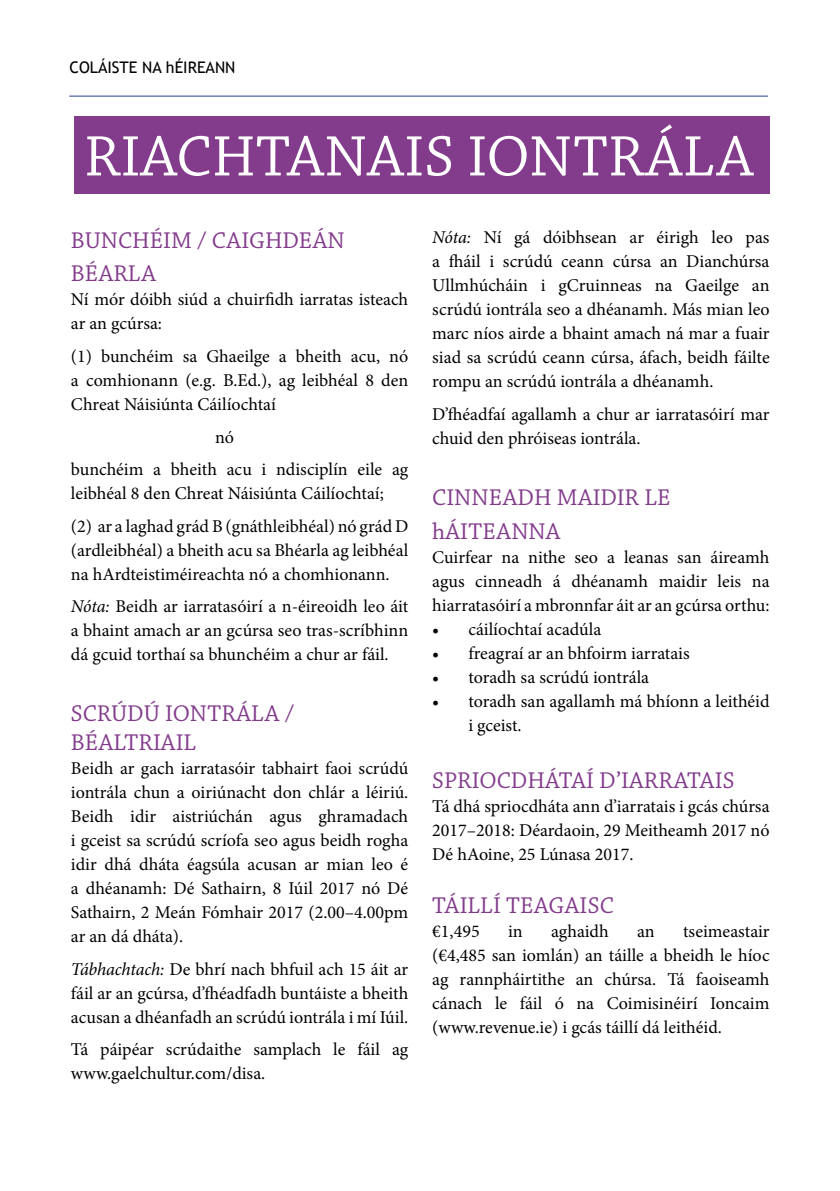
<style>
.page{position:relative;width:840px;height:1191px;background:#fff}
.page>*{position:absolute;margin:0;border:0;box-sizing:border-box;transform-origin:0 0}
.t1{font:60px "Chaparral Pro";letter-spacing:.01em;color:#fff}
.t2{font:24px/33.6px "Chaparral Pro";letter-spacing:.005em;color:#833b8c}
.t3{font:18px/24px "Minion Pro";color:#000;text-align:justify}
.t4{font:16px "Trebuchet MS";color:#000}
.s1{font-style:italic}
</style>
<div class="page">
<hr style="left:69px;top:96px;width:698px;height:1px;background:#25408f">
<div style="left:74px;top:116px;width:695px;height:77px;background:#833b8c"></div>
<p class="t4" style="left:69px;top:58px;width:167px">COLÁISTE NA hÉIREANN</p>
<h1 class="t1" style="left:84px;top:123px;width:670px">RIACHTANAIS IONTRÁLA</h1>
<h2 class="t2" style="left:71px;top:224px;width:275px">BUNCHÉIM / CAIGHDEÁN<br>BÉARLA</h2>
<p class="t3" style="left:71px;top:288px;width:338px">Ní mór dóibh siúd a chuirfidh iarratas isteach ar an gcúrsa:</p>
<p class="t3" style="left:71px;top:344px;width:338px">(1) bunchéim sa Ghaeilge a bheith acu, nó a comhionann (e.g. B.Ed.), ag leibhéal 8 den Chreat Náisiúnta Cáilíochtaí</p>
<p class="t3" style="left:71px;top:420px;width:338px;line-height:32.6px;text-indent:144px">nó<br>bunchéim a bheith acu i ndisciplín eile ag</p>
<p class="t3" style="left:71px;top:477px;width:339px;line-height:32.6px">leibhéal 8 den Chreat Náisiúnta Cáilíochtaí; (2) ar a laghad grád B (gnáthleibhéal) nó grád D</p>
<p class="t3" style="left:71px;top:538px;width:338px">(ardleibhéal) a bheith acu sa Bhéarla ag leibhéal na hArdteistiméireachta nó a chomhionann.</p>
<p class="t3" style="left:71px;top:594px;width:338px"><span class="s1">Nóta:</span> Beidh ar iarratasóirí a n-éireoidh leo áit a bhaint amach ar an gcúrsa seo tras-scríbhinn dá gcuid torthaí sa bhunchéim a chur ar fáil.</p>
<h2 class="t2" style="left:71px;top:700px;width:225px;line-height:28.8px">SCRÚDÚ IONTRÁLA /<br>BÉALTRIAIL</h2>
<p class="t3" style="left:71px;top:756px;width:338px">Beidh ar gach iarratasóir tabhairt faoi scrúdú iontrála chun a oiriúnacht don chlár a léiriú.<br>Beidh idir aistriúchán agus ghramadach i gceist sa scrúdú scríofa seo agus beidh rogha idir dhá dháta éagsúla acusan ar mian leo é a dhéanamh: Dé Sathairn, 8 Iúil 2017 nó Dé Sathairn, 2 Meán Fómhair 2017 (2.00–4.00pm ar an dá dháta).</p>
<p class="t3" style="left:71px;top:957px;width:338px"><span class="s1">Tábhachtach:</span> De bhrí nach bhfuil ach 15 áit ar fáil ar an gcúrsa, d’fhéadfadh buntáiste a bheith acusan a dhéanfadh an scrúdú iontrála i mí Iúil.</p>
<p class="t3" style="left:71px;top:1037px;width:338px">Tá páipéar scrúdaithe samplach le fáil ag www.gaelchultur.com/disa.</p>
<p class="t3" style="left:432px;top:225px;width:338px"><span class="s1">Nóta:</span> Ní gá dóibhsean ar éirigh leo pas a fháil i scrúdú ceann cúrsa an Dianchúrsa Ullmhúcháin i gCruinneas na Gaeilge an scrúdú iontrála seo a dhéanamh. Más mian leo marc níos airde a bhaint amach ná mar a fuair siad sa scrúdú ceann cúrsa, áfach, beidh fáilte rompu an scrúdú iontrála a dhéanamh.</p>
<p class="t3" style="left:432px;top:402px;width:338px">D’fhéadfaí agallamh a chur ar iarratasóirí mar chuid den phróiseas iontrála.</p>
<h2 class="t2" style="left:432px;top:481px;width:239px">CINNEADH MAIDIR LE hÁITEANNA</h2>
<p class="t3" style="left:432px;top:545px;width:338px">Cuirfear na nithe seo a leanas san áireamh agus cinneadh á dhéanamh maidir leis na hiarratasóirí a mbronnfar áit ar an gcúrsa orthu:</p>
<p class="t3" style="left:432px;top:617px;width:170px">• cáilíochtaí acadúla</p>
<p class="t3" style="left:432px;top:641px;width:259px">• freagraí ar an bhfoirm iarratais</p>
<p class="t3" style="left:432px;top:665px;width:218px">• toradh sa scrúdú iontrála</p>
<p class="t3" style="left:468px;top:689px;width:302px;text-indent:-36px">• toradh san agallamh má bhíonn a leithéid i gceist.</p>
<h2 class="t2" style="left:432px;top:765px;width:304px">SPRIOCDHÁTAÍ D’IARRATAIS</h2>
<p class="t3" style="left:432px;top:794px;width:338px">Tá dhá spriocdháta ann d’iarratais i gcás chúrsa 2017–2018: Déardaoin, 29 Meitheamh 2017 nó Dé hAoine, 25 Lúnasa 2017.</p>
<h2 class="t2" style="left:432px;top:889px;width:183px">TÁILLÍ TEAGAISC</h2>
<p class="t3" style="left:432px;top:919px;width:49px">€1,495</p>
<p class="t3" style="left:507px;top:919px;width:16px">in</p>
<p class="t3" style="left:550px;top:919px;width:59px">aghaidh</p>
<p class="t3" style="left:636px;top:919px;width:19px">an</p>
<p class="t3" style="left:432px;top:919px;width:338px;text-indent:251px">tseimeastair (€4,485 san iomlán) an táille a bheidh le híoc ag rannpháirtithe an chúrsa. Tá faoiseamh cánach le fáil ó na Coimisinéirí Ioncaim (www.revenue.ie) i gcás táillí dá leithéid.</p>
</div>
